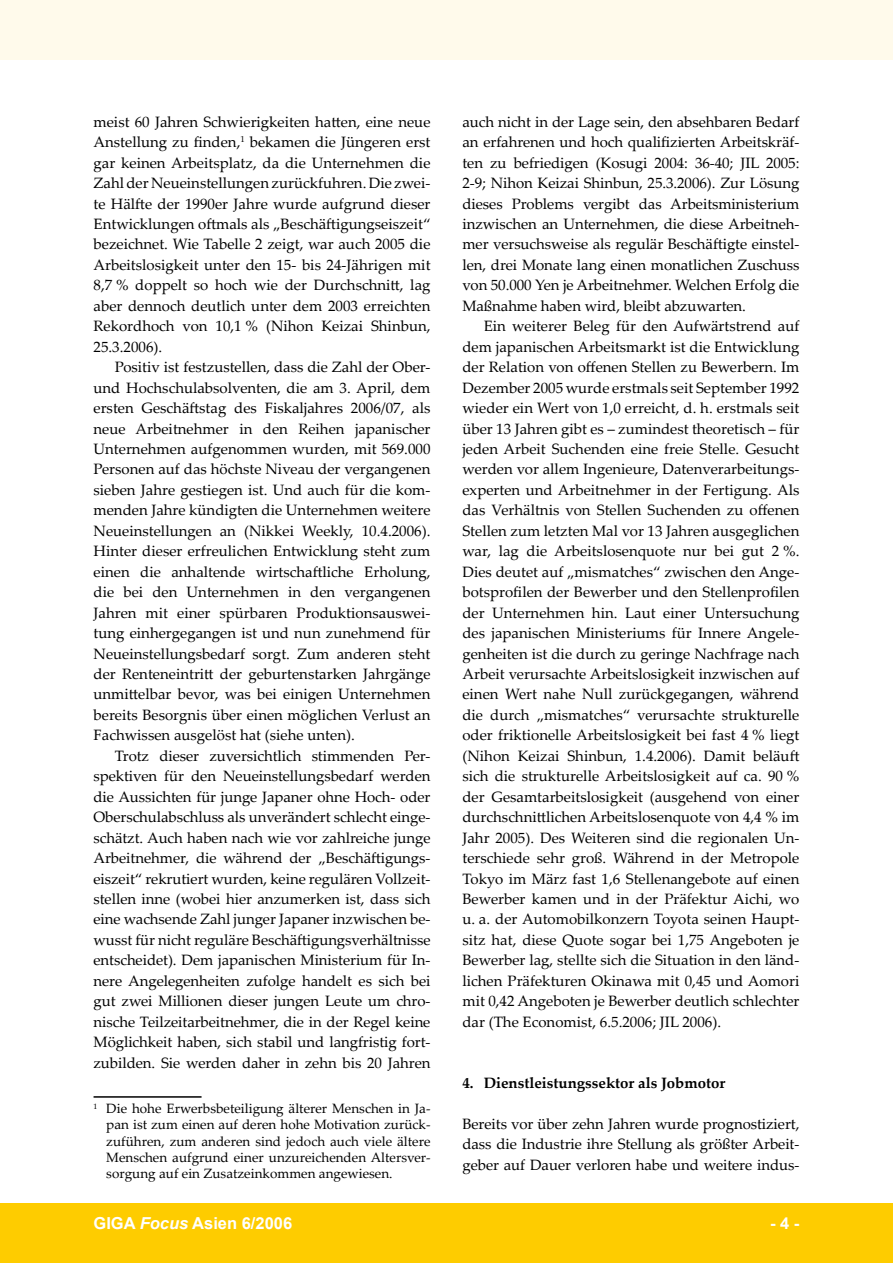
<style>
.page{position:relative;width:893px;height:1263px;background:#fff}
.page>*{position:absolute;margin:0;border:0;box-sizing:border-box;transform-origin:0 0}
.t1{font:700 16.5px "Arial";color:#fff}
.t2{font:15px/20.4px "Palatino Linotype";letter-spacing:-.005em;color:#000;text-align:justify}
.t3{font:700 15px "Palatino Linotype";color:#000}
.t4{font:13.5px/16.2px "Palatino Linotype";color:#000;text-align:justify}
.s1{font-style:italic}
</style>
<div class="page">
<div style="left:0;top:1203px;width:893px;height:60px;background:#fecc00"></div>
<div style="left:0;top:1px;width:893px;height:59px;background:#fffaeb"></div>
<hr style="left:94px;top:1096px;width:108px;height:2px;background:#000">
<p class="t2" style="left:94px;top:111px;width:338px">meist 60 Jahren Schwierigkeiten hatten, eine neue Anstellung zu finden, bekamen die Jüngeren erst gar keinen Arbeitsplatz, da die Unternehmen die Zahl der Neueinstellungen zurückfuhren. Die zwei&shy;te Hälfte der 1990er Jahre wurde aufgrund dieser Entwicklungen oftmals als „Beschäftigungseiszeit“ bezeichnet. Wie Tabelle 2 zeigt, war auch 2005 die Arbeitslosigkeit unter den 15- bis 24-Jährigen mit 8,7 % doppelt so hoch wie der Durchschnitt, lag aber dennoch deutlich unter dem 2003 erreichten Rekordhoch von 10,1 % (Nihon Keizai Shinbun, 25.3.2006).</p>
<p class="t2" style="left:94px;top:356px;width:338px;text-indent:21px">Positiv ist festzustellen, dass die Zahl der Ober&shy;und Hochschulabsolventen, die am 3. April, dem ersten Geschäftstag des Fiskaljahres 2006/07, als neue Arbeitnehmer in den Reihen japanischer Unternehmen aufgenommen wurden, mit 569.000<br>Personen auf das höchste Niveau der vergangenen sieben Jahre gestiegen ist. Und auch für die kom&shy;menden Jahre kündigten die Unternehmen weitere Neueinstellungen an (Nikkei Weekly, 10.4.2006).<br>Hinter dieser erfreulichen Entwicklung steht zum einen die anhaltende wirtschaftliche Erholung, die bei den Unternehmen in den vergangenen Jahren mit einer spürbaren Produktionsauswei&shy;tung einhergegangen ist und nun zunehmend für Neueinstellungsbedarf sorgt. Zum anderen steht der Renteneintritt der geburtenstarken Jahrgänge unmittelbar bevor, was bei einigen Unternehmen bereits Besorgnis über einen möglichen Verlust an Fachwissen ausgelöst hat (siehe unten).</p>
<p class="t2" style="left:94px;top:745px;width:339px;text-indent:21px">Trotz dieser zuversichtlich stimmenden Per&shy;spektiven für den Neueinstellungsbedarf werden die Aussichten für junge Japaner ohne Hoch- oder Oberschulabschluss als unverändert schlecht einge&shy;schätzt. Auch haben nach wie vor zahlreiche junge Arbeitnehmer, die während der „Beschäftigungs&shy;eiszeit“ rekrutiert wurden, keine regulären Vollzeit&shy;stellen inne (wobei hier anzumerken ist, dass sich eine wachsende Zahl junger Japaner inzwischen be&shy;wusst für nicht reguläre Beschäftigungsverhältnisse entscheidet). Dem japanischen Ministerium für In&shy;nere Angelegenheiten zufolge handelt es sich bei gut zwei Millionen dieser jungen Leute um chro&shy;nische Teilzeitarbeitnehmer, die in der Regel keine Möglichkeit haben, sich stabil und langfristig fort&shy;zubilden. Sie werden daher in zehn bis 20 Jahren</p>
<p class="t4" style="left:106px;top:1100px;width:326px">Die hohe Erwerbsbeteiligung älterer Menschen in Ja&shy;pan ist zum einen auf deren hohe Motivation zurück&shy;zuführen, zum anderen sind jedoch auch viele ältere Menschen aufgrund einer unzureichenden Altersver&shy;sorgung auf ein Zusatzeinkommen angewiesen.</p>
<p class="t2" style="left:462px;top:111px;width:339px">auch nicht in der Lage sein, den absehbaren Bedarf an erfahrenen und hoch qualifizierten Arbeitskräf&shy;ten zu befriedigen (Kosugi 2004: 36-40; JIL 2005:<br>2-9; Nihon Keizai Shinbun, 25.3.2006). Zur Lösung dieses Problems vergibt das Arbeitsministerium inzwischen an Unternehmen, die diese Arbeitneh&shy;mer versuchsweise als regulär Beschäftigte einstel&shy;len, drei Monate lang einen monatlichen Zuschuss von 50.000 Yen je Arbeitnehmer. Welchen Erfolg die Maßnahme haben wird, bleibt abzuwarten.</p>
<p class="t2" style="left:462px;top:315px;width:338px;text-indent:21px">Ein weiterer Beleg für den Aufwärtstrend auf dem japanischen Arbeitsmarkt ist die Entwicklung der Relation von offenen Stellen zu Bewerbern. Im Dezember 2005 wurde erstmals seit September 1992 wieder ein Wert von 1,0 erreicht, d. h. erstmals seit über 13 Jahren gibt es – zumindest theoretisch – für jeden Arbeit Suchenden eine freie Stelle. Gesucht werden vor allem Ingenieure, Datenverarbeitungs&shy;experten und Arbeitnehmer in der Fertigung. Als das Verhältnis von Stellen Suchenden zu offenen Stellen zum letzten Mal vor 13 Jahren ausgeglichen war, lag die Arbeitslosenquote nur bei gut 2 %.<br>Dies deutet auf „mismatches“ zwischen den Ange&shy;botsprofilen der Bewerber und den Stellenprofilen der Unternehmen hin. Laut einer Untersuchung des japanischen Ministeriums für Innere Angele&shy;genheiten ist die durch zu geringe Nachfrage nach Arbeit verursachte Arbeitslosigkeit inzwischen auf einen Wert nahe Null zurückgegangen, während die durch „mismatches“ verursachte strukturelle oder friktionelle Arbeitslosigkeit bei fast 4 % liegt (Nihon Keizai Shinbun, 1.4.2006). Damit beläuft sich die strukturelle Arbeitslosigkeit auf ca. 90 % der Gesamtarbeitslosigkeit (ausgehend von einer durchschnittlichen Arbeitslosenquote von 4,4 % im Jahr 2005). Des Weiteren sind die regionalen Un&shy;terschiede sehr groß. Während in der Metropole Tokyo im März fast 1,6 Stellenangebote auf einen Bewerber kamen und in der Präfektur Aichi, wo u. a. der Automobilkonzern Toyota seinen Haupt&shy;sitz hat, diese Quote sogar bei 1,75 Angeboten je Bewerber lag, stellte sich die Situation in den länd&shy;lichen Präfekturen Okinawa mit 0,45 und Aomori mit 0,42 Angeboten je Bewerber deutlich schlechter dar (The Economist, 6.5.2006; JIL 2006).</p>
<p class="t3" style="left:462px;top:1072px;width:264px">4. Dienstleistungssektor als Jobmotor</p>
<p class="t2" style="left:462px;top:1113px;width:338px">Bereits vor über zehn Jahren wurde prognostiziert, dass die Industrie ihre Stellung als größter Arbeit&shy;geber auf Dauer verloren habe und weitere indus-</p>
<p class="t1" style="left:94px;top:1212px;width:200px">GIGA <span class="s1">Focus</span> Asien 6/2006</p>
<p class="t1" style="left:770px;top:1212px;width:31px">- -</p>
</div>
